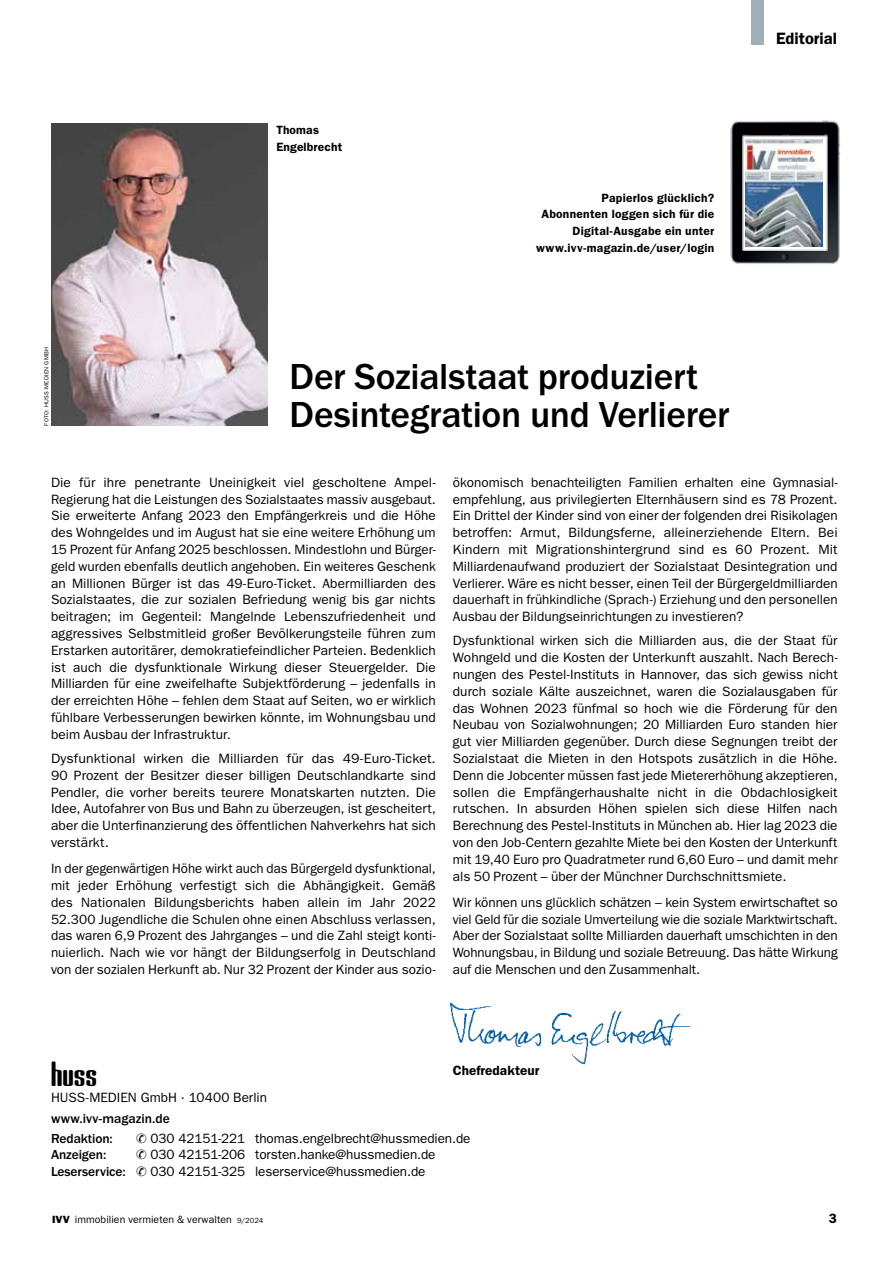
<style>
.page{position:relative;width:893px;height:1263px;background:#fff}
.page>*{position:absolute;margin:0;border:0;box-sizing:border-box;transform-origin:0 0}
.t1{font:500 37.5px/37.5px "ITC Franklin Gothic Std";letter-spacing:-.01em;color:#000}
.t2{font:30px "HUSS";color:#000}
.t3{font:600 16.5px "ITC Franklin Gothic Std";color:#000}
.t4{font:13.5px/16.8px "ITC Franklin Gothic Std";color:#000;text-align:justify}
.t5{font:13.5px/16.8px "ITC Franklin Gothic Std";color:#000;text-align:justify;scale:1.04 1}
.t6{font:500 13.5px/20.4px "ITC Franklin Gothic Std";letter-spacing:-.01em;color:#000}
.t7{font:600 13.5px "ITC Franklin Gothic Std";letter-spacing:.005em;color:#000}
.t8{font:600 12px/16.8px "ITC Franklin Gothic Std";letter-spacing:.02em;color:#000}
.t9{font:10.5px "ITC Franklin Gothic Std";letter-spacing:.005em;color:#000}
.t10{font:6px "ITC Franklin Gothic Std";letter-spacing:.03em;color:#000}
.s1{font-weight:500}
.s2{font-family:"ITC Franklin Gothic Std Hvy"}
.s3{font-size:7.5px}
</style>
<div class="page">
<img style="left:449px;top:1002px;width:242px;height:63px">
<img style="left:51px;top:123px;width:217px;height:303px">
<img style="left:730px;top:120px;width:111px;height:144px">
<img style="left:746px;top:140px;width:77px;height:106px">
<p class="t10" style="left:43px;top:426px;width:80px;rotate:-90deg">FOTO: HUSS-MEDIEN GmbH</p>
<p class="t8" style="left:276px;top:121px;width:67px">Thomas<br>Engelbrecht</p>
<p class="t8" style="left:536px;top:189px;width:180px;text-align:right">Papierlos glücklich?<br>Abonnenten loggen sich für die<br>Digital-Ausgabe ein unter www.ivv-magazin.de/user/login</p>
<h1 class="t1" style="left:290px;top:358px;width:442px">Der Sozialstaat produziert<br>Desintegration und Verlierer</h1>
<p class="t3" style="left:776px;top:29px;width:63px">Editorial</p>
<p class="t4" style="left:51px;top:474px;width:386px">Die für ihre penetrante Uneinigkeit viel gescholtene Ampel-Regierung hat die Leistungen des Sozialstaates massiv ausgebaut.<br>Sie erweiterte Anfang 2023 den Empfängerkreis und die Höhe des Wohngeldes und im August hat sie eine weitere Erhöhung um 15 Prozent für Anfang 2025 beschlossen. Mindestlohn und Bürger&shy;geld wurden ebenfalls deutlich angehoben. Ein weiteres Geschenk an Millionen Bürger ist das 49-Euro-Ticket. Abermilliarden des Sozialstaates, die zur sozialen Befriedung wenig bis gar nichts beitragen; im Gegenteil: Mangelnde Lebenszufriedenheit und aggressives Selbstmitleid großer Bevölkerungsteile führen zum Erstarken autoritärer, demokratiefeindlicher Parteien. Bedenklich ist auch die dysfunktionale Wirkung dieser Steuergelder. Die Milliarden für eine zweifelhafte Subjektförderung – jedenfalls in der erreichten Höhe – fehlen dem Staat auf Seiten, wo er wirklich fühlbare Verbesserungen bewirken könnte, im Wohnungsbau und beim Ausbau der Infrastruktur.</p>
<p class="t5" style="left:51px;top:750px;width:372px">Dysfunktional wirken die Milliarden für das 49-Euro-Ticket.<br>90 Prozent der Besitzer dieser billigen Deutschlandkarte sind Pendler, die vorher bereits teurere Monatskarten nutzten. Die Idee, Autofahrer von Bus und Bahn zu überzeugen, ist gescheitert, aber die Unterfinanzierung des öffentlichen Nahverkehrs hat sich verstärkt.</p>
<p class="t4" style="left:51px;top:860px;width:386px">In der gegenwärtigen Höhe wirkt auch das Bürgergeld dysfunktional, mit jeder Erhöhung verfestigt sich die Abhängigkeit. Gemäß des Nationalen Bildungsberichts haben allein im Jahr 2022<br>52.300 Jugendliche die Schulen ohne einen Abschluss verlassen, das waren 6,9 Prozent des Jahrganges – und die Zahl steigt konti&shy;nuierlich. Nach wie vor hängt der Bildungserfolg in Deutschland von der sozialen Herkunft ab. Nur 32 Prozent der Kinder aus sozio-</p>
<p class="t4" style="left:453px;top:474px;width:386px">ökonomisch benachteiligten Familien erhalten eine Gymnasial&shy;empfehlung, aus privilegierten Elternhäusern sind es 78 Prozent.<br>Ein Drittel der Kinder sind von einer der folgenden drei Risikolagen betroffen: Armut, Bildungsferne, alleinerziehende Eltern. Bei Kindern mit Migrationshintergrund sind es 60 Prozent. Mit Milliardenaufwand produziert der Sozialstaat Desintegration und Verlierer. Wäre es nicht besser, einen Teil der Bürgergeldmilliarden dauerhaft in frühkindliche (Sprach-) Erziehung und den personellen Ausbau der Bildungseinrichtungen zu investieren?</p>
<p class="t4" style="left:453px;top:633px;width:386px">Dysfunktional wirken sich die Milliarden aus, die der Staat für Wohngeld und die Kosten der Unterkunft auszahlt. Nach Berech&shy;nungen des Pestel-Instituts in Hannover, das sich gewiss nicht durch soziale Kälte auszeichnet, waren die Sozialausgaben für das Wohnen 2023 fünfmal so hoch wie die Förderung für den Neubau von Sozialwohnungen; 20 Milliarden Euro standen hier gut vier Milliarden gegenüber. Durch diese Segnungen treibt der Sozialstaat die Mieten in den Hotspots zusätzlich in die Höhe.<br>Denn die Jobcenter müssen fast jede Mietererhöhung akzeptieren, sollen die Empfängerhaushalte nicht in die Obdachlosigkeit rutschen. In absurden Höhen spielen sich diese Hilfen nach Berechnung des Pestel-Instituts in München ab. Hier lag 2023 die von den Job-Centern gezahlte Miete bei den Kosten der Unterkunft mit 19,40 Euro pro Quadratmeter rund 6,60 Euro – und damit mehr als 50 Prozent – über der Münchner Durchschnittsmiete.</p>
<p class="t4" style="left:453px;top:894px;width:386px">Wir können uns glücklich schätzen – kein System erwirtschaftet so viel Geld für die soziale Umverteilung wie die soziale Marktwirtschaft.<br>Aber der Sozialstaat sollte Milliarden dauerhaft umschichten in den Wohnungsbau, in Bildung und soziale Betreuung. Das hätte Wirkung auf die Menschen und den Zusammenhalt.</p>
<h2 class="t2" style="left:51px;top:1049px;width:47px">huss</h2>
<p class="t4" style="left:51px;top:1089px;width:217px">HUSS-MEDIEN GmbH ∙ 10400 Berlin</p>
<p class="t6" style="left:51px;top:1108px;width:120px">www.ivv-magazin.de<br>Redaktion:</p>
<p class="t7" style="left:453px;top:1062px;width:88px">Chefredakteur</p>
<p class="t4" style="left:136px;top:1130px;width:336px">✆ 030 42151-221 thomas.engelbrecht@hussmedien.de</p>
<p class="t4" style="left:51px;top:1147px;width:386px;line-height:16.2px;text-indent:85px">✆ 030 42151-206 torsten.hanke@hussmedien.de<br><span class="s1">Leserservice:</span> ✆ 030 42151-325 leserservice@hussmedien.de</p>
<p class="t6" style="left:51px;top:1145px;width:57px">Anzeigen:</p>
<p class="t9" style="left:52px;top:1214px;width:213px"><span class="s2">IVV</span> immobilien vermieten &amp; verwalten <span class="s3">9/2024</span></p>
<p class="t7" style="left:829px;top:1211px;width:10px">3</p>
</div>
